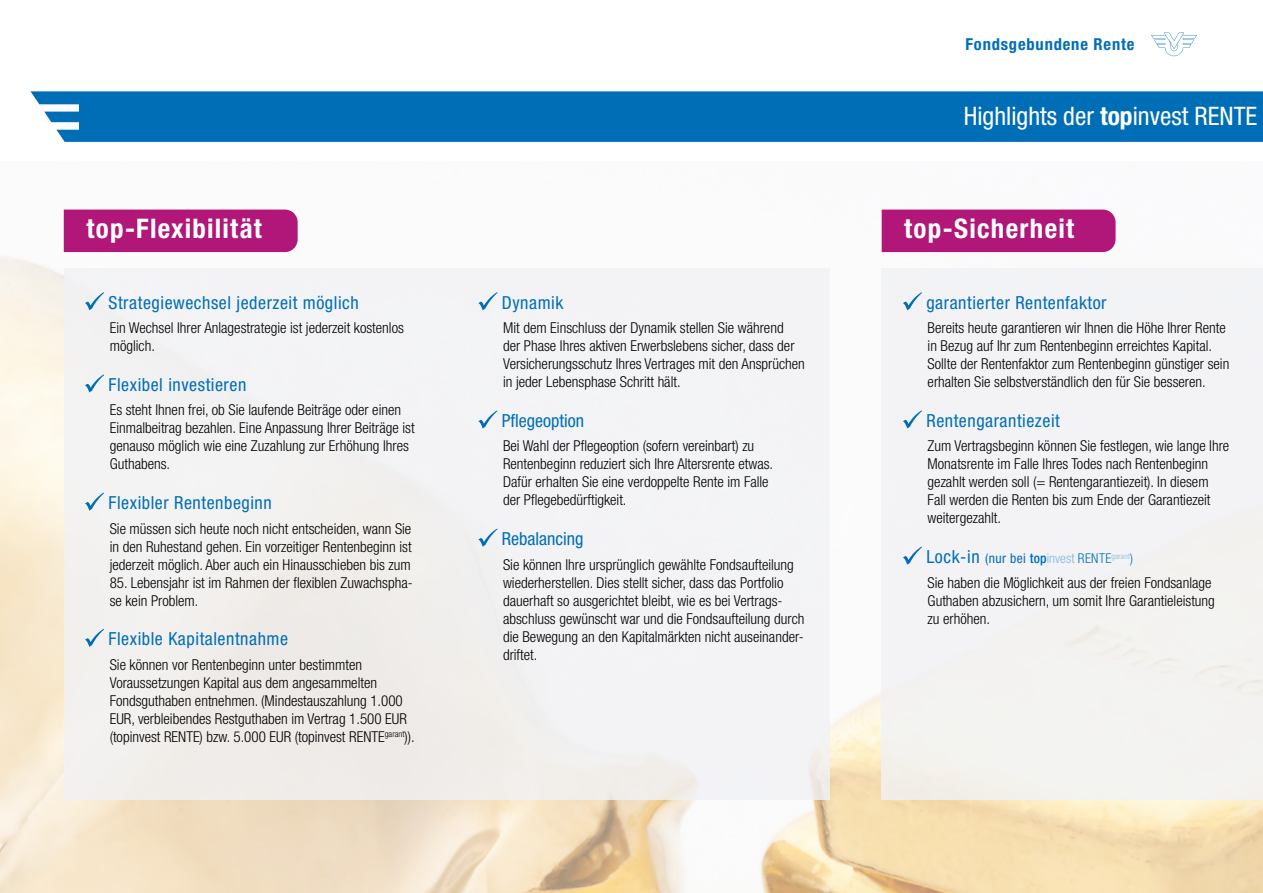
<style>
.page{position:relative;width:1263px;height:893px;background:#fff}
.page>*{position:absolute;margin:0;border:0;box-sizing:border-box;transform-origin:0 0}
.t1{font:700 condensed 27px "Helvetica Neue LT Std";letter-spacing:.045em;color:#fff}
.t2{font:condensed 25.5px "Helvetica Neue LT Std";color:#fff}
.t3{font:condensed 18px "Helvetica Neue LT Std";letter-spacing:.03em;color:#006eb7}
.t4{font:condensed 18px "Helvetica Neue LT Std";color:#006eb7}
.t5{font:700 condensed 16.5px "Helvetica Neue LT Std";letter-spacing:.05em;color:#006eb7}
.t6{font:300 condensed 15px/18px "Helvetica Neue LT Std";color:#000}
.s1{font-weight:700}
.s2{font-size:13.5px}
.s3{font-weight:500;font-size:13.5px}
.s4{font-weight:300;font-size:13.5px;color:#80b6db}
.s5{font-weight:300;font-size:13.5px}
</style>
<div class="page">
<img style="left:0;top:209px;width:1263px;height:684px">
<div style="left:64px;top:268px;width:765px;height:531px;background:#f1f2f5"></div>
<div style="left:882px;top:268px;width:381px;height:531px;background:#f1f2f5"></div>
<div style="left:64px;top:210px;width:234px;height:42px;background:#b01779"></div>
<div style="left:882px;top:210px;width:233px;height:42px;background:#b01779"></div>
<div style="left:31px;top:91px;width:1232px;height:51px;background:#006eb7"></div>
<svg style="left:1151px;top:33px;width:46px;height:23px"></svg>
<svg style="left:85px;top:292px;width:19px;height:18px"></svg>
<svg style="left:85px;top:374px;width:19px;height:19px"></svg>
<svg style="left:85px;top:493px;width:19px;height:18px"></svg>
<svg style="left:85px;top:629px;width:19px;height:18px"></svg>
<svg style="left:478px;top:292px;width:20px;height:18px"></svg>
<svg style="left:478px;top:410px;width:20px;height:19px"></svg>
<svg style="left:478px;top:529px;width:20px;height:18px"></svg>
<svg style="left:903px;top:292px;width:19px;height:18px"></svg>
<svg style="left:903px;top:410px;width:19px;height:19px"></svg>
<svg style="left:903px;top:547px;width:19px;height:18px"></svg>
<p class="t5" style="left:965px;top:34px;width:171px">Fondsgebundene Rente</p>
<h2 class="t2" style="left:964px;top:101px;width:295px">Highlights der <span class="s1">top</span>invest RENTE</h2>
<h1 class="t1" style="left:86px;top:212px;width:177px">top-Flexibilität</h1>
<h1 class="t1" style="left:904px;top:212px;width:171px">top-Sicherheit</h1>
<p class="t3" style="left:109px;top:292px;width:252px">Strategiewechsel jederzeit möglich</p>
<p class="t6" style="left:110px;top:319px;width:296px">Ein Wechsel Ihrer Anlagestrategie ist jederzeit kostenlos möglich.</p>
<p class="t3" style="left:109px;top:374px;width:139px">Flexibel investieren</p>
<p class="t6" style="left:110px;top:401px;width:306px">Es steht Ihnen frei, ob Sie laufende Beiträge oder einen Einmalbeitrag bezahlen. Eine Anpassung Ihrer Beiträge ist genauso möglich wie eine Zuzahlung zur Erhöhung Ihres Guthabens.</p>
<p class="t3" style="left:109px;top:492px;width:165px">Flexibler Rentenbeginn</p>
<p class="t6" style="left:110px;top:519px;width:303px;text-align:justify">Sie müssen sich heute noch nicht entscheiden, wann Sie in den Ruhestand gehen. Ein vorzeitiger Rentenbeginn ist jederzeit möglich. Aber auch ein Hinausschieben bis zum</p>
<p class="t6" style="left:110px;top:573px;width:305px">85. Lebensjahr ist im Rahmen der flexiblen Zuwachspha&shy;se kein Problem.</p>
<p class="t3" style="left:109px;top:629px;width:181px">Flexible Kapitalentnahme</p>
<p class="t6" style="left:110px;top:655px;width:306px">Sie können vor Rentenbeginn unter bestimmten Voraussetzungen Kapital aus dem angesammelten Fondsguthaben entnehmen. (Mindestauszahlung 1.000<br>EUR, verbleibendes Restguthaben im Vertrag 1.500 EUR (topinvest RENTE) bzw. 5.000 EUR (topinvest RENTE<sup>garant</sup>)).</p>
<p class="t3" style="left:502px;top:292px;width:63px">Dynamik</p>
<p class="t6" style="left:503px;top:319px;width:303px">Mit dem Einschluss der Dynamik stellen Sie während<br>der Phase Ihres aktiven Erwerbslebens sicher, dass der Versicherungsschutz Ihres Vertrages mit den Ansprüchen in jeder Lebensphase Schritt hält.</p>
<p class="t4" style="left:502px;top:410px;width:84px">Pflegeoption</p>
<p class="t6" style="left:503px;top:437px;width:272px">Bei Wahl der Pflegeoption (sofern vereinbart) zu Rentenbeginn reduziert sich Ihre Altersrente etwas.<br>Dafür erhalten Sie eine verdoppelte Rente im Falle der Pflegebedürftigkeit.</p>
<p class="t4" style="left:502px;top:528px;width:83px">Rebalancing</p>
<p class="t6" style="left:503px;top:555px;width:303px">Sie können Ihre ursprünglich gewählte Fondsaufteilung wiederherstellen. Dies stellt sicher, dass das Portfolio dauerhaft so ausgerichtet bleibt, wie es bei Vertrags&shy;abschluss gewünscht war und die Fondsaufteilung durch die Bewegung an den Kapitalmärkten nicht auseinander&shy;driftet.</p>
<p class="t3" style="left:926px;top:292px;width:182px">garantierter Rentenfaktor</p>
<p class="t6" style="left:928px;top:319px;width:303px">Bereits heute garantieren wir Ihnen die Höhe Ihrer Rente in Bezug auf Ihr zum Rentenbeginn erreichtes Kapital.<br>Sollte der Rentenfaktor zum Rentenbeginn günstiger sein erhalten Sie selbstverständlich den für Sie besseren.</p>
<p class="t3" style="left:926px;top:410px;width:135px">Rentengarantiezeit</p>
<p class="t6" style="left:928px;top:437px;width:303px">Zum Vertragsbeginn können Sie festlegen, wie lange Ihre Monatsrente im Falle Ihres Todes nach Rentenbeginn gezahlt werden soll (= Rentengarantiezeit). In diesem Fall werden die Renten bis zum Ende der Garantiezeit weitergezahlt.</p>
<p class="t3" style="left:926px;top:546px;width:208px">Lock-in <span class="s2">(nur bei</span> <span class="s3">top</span><span class="s4">invest</span> <span class="s5">RENTE</span><sup>garant</sup><span class="s5">)</span></p>
<p class="t6" style="left:928px;top:573px;width:289px">Sie haben die Möglichkeit aus der freien Fondsanlage<br>Guthaben abzusichern, um somit Ihre Garantieleistung zu erhöhen.</p>
</div>
